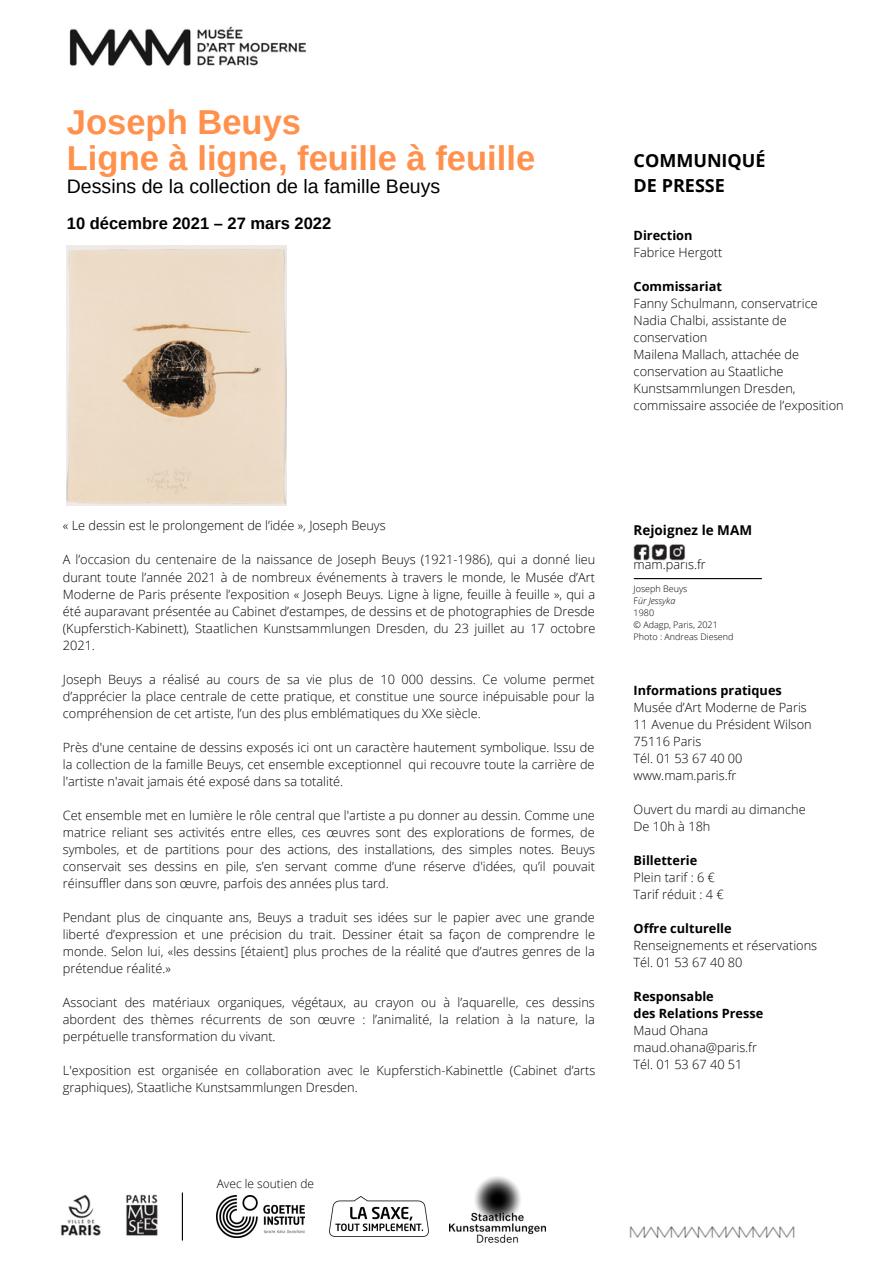
<style>
.page{position:relative;width:894px;height:1264px;background:#fff}
.page>*{position:absolute;margin:0;border:0;box-sizing:border-box;transform-origin:0 0}
.t1{font:700 34.5px "Arimo";color:#ff914d}
.t2{font:19.5px "Arimo";color:#000}
.t3{font:700 18px "Open Sans";color:#000}
.t4{font:700 16.5px "Arimo";color:#000}
.t5{font:700 13.5px "Open Sans";color:#000}
.t6{font:300 12.75px/17px "Open Sans";color:#000;text-align:justify}
.t7{font:700 12.75px "Open Sans";color:#000}
.t8{font:300 12px "Open Sans";color:#000}
.t9{font:300 9px "Open Sans";color:#000}
.t10{font:italic 300 9px "Open Sans";color:#000}
.s1{font-style:normal}
</style>
<div class="page">
<img style="left:69px;top:26px;width:237px;height:40px">
<img style="left:629px;top:1226px;width:166px;height:12px">
<img style="left:61px;top:1194px;width:97px;height:42px">
<img style="left:67px;top:246px;width:219px;height:260px">
<hr style="left:634px;top:578px;width:127px;height:1px;background:#000">
<img style="left:633px;top:544px;width:52px;height:16px">
<img style="left:217px;top:1195px;width:87px;height:42px">
<hr style="left:182px;top:1192px;width:1px;height:48px;background:#000">
<img style="left:449px;top:1176px;width:96px;height:66px">
<img style="left:329px;top:1196px;width:99px;height:40px">
<p class="t1" style="left:67px;top:103px;width:236px">Joseph Beuys</p>
<p class="t1" style="left:67px;top:139px;width:470px">Ligne à ligne, feuille à feuille</p>
<p class="t2" style="left:67px;top:175px;width:375px">Dessins de la collection de la famille Beuys</p>
<p class="t4" style="left:67px;top:214px;width:266px">10 décembre 2021 – 27 mars 2022</p>
<p class="t3" style="left:633px;top:148px;width:133px">COMMUNIQUÉ</p>
<p class="t3" style="left:633px;top:173px;width:93px">DE PRESSE</p>
<p class="t7" style="left:633px;top:226px;width:60px">Direction</p>
<p class="t6" style="left:633px;top:244px;width:90px">Fabrice Hergott</p>
<p class="t7" style="left:633px;top:278px;width:90px">Commissariat</p>
<p class="t6" style="left:633px;top:295px;width:186px">Fanny Schulmann, conservatrice</p>
<p class="t6" style="left:633px;top:312px;width:155px">Nadia Chalbi, assistante de conservation</p>
<p class="t6" style="left:633px;top:346px;width:211px;text-align:left">Mailena Mallach, attachée de conservation au Staatliche<br>Kunstsammlungen Dresden, commissaire associée de l’exposition</p>
<p class="t6" style="left:63px;top:517px;width:324px">« Le dessin est le prolongement de l’idée », Joseph Beuys</p>
<p class="t6" style="left:63px;top:551px;width:534px">A l’occasion du centenaire de la naissance de Joseph Beuys (1921-1986), qui a donné lieu durant toute l’année 2021 à de nombreux événements à travers le monde, le Musée d’Art Moderne de Paris présente l’exposition « Joseph Beuys. Ligne à ligne, feuille à feuille », qui a été auparavant présentée au Cabinet d’estampes, de dessins et de photographies de Dresde (Kupferstich-Kabinett), Staatlichen Kunstsammlungen Dresden, du 23 juillet au 17 octobre 2021.</p>
<p class="t6" style="left:63px;top:670px;width:533px">Joseph Beuys a réalisé au cours de sa vie plus de 10 000 dessins. Ce volume permet d’apprécier la place centrale de cette pratique, et constitue une source inépuisable pour la compréhension de cet artiste, l’un des plus emblématiques du XXe siècle.</p>
<p class="t6" style="left:63px;top:738px;width:533px">Près d'une centaine de dessins exposés ici ont un caractère hautement symbolique. Issu de la collection de la famille Beuys, cet ensemble exceptionnel qui recouvre toute la carrière de l'artiste n'avait jamais été exposé dans sa totalité.</p>
<p class="t6" style="left:63px;top:806px;width:533px">Cet ensemble met en lumière le rôle central que l'artiste a pu donner au dessin. Comme une matrice reliant ses activités entre elles, ces œuvres sont des explorations de formes, de symboles, et de partitions pour des actions, des installations, des simples notes. Beuys conservait ses dessins en pile, s’en servant comme d’une réserve d'idées, qu’il pouvait réinsuffler dans son œuvre, parfois des années plus tard.</p>
<p class="t6" style="left:63px;top:908px;width:533px">Pendant plus de cinquante ans, Beuys a traduit ses idées sur le papier avec une grande liberté d’expression et une précision du trait. Dessiner était sa façon de comprendre le monde. Selon lui, «les dessins [étaient] plus proches de la réalité que d’autres genres de la prétendue réalité.»</p>
<p class="t6" style="left:63px;top:993px;width:533px">Associant des matériaux organiques, végétaux, au crayon ou à l’aquarelle, ces dessins abordent des thèmes récurrents de son œuvre : l’animalité, la relation à la nature, la perpétuelle transformation du vivant.</p>
<p class="t6" style="left:63px;top:1061px;width:534px">L'exposition est organisée en collaboration avec le Kupferstich-Kabinettle (Cabinet d’arts graphiques), Staatliche Kunstsammlungen Dresden.</p>
<p class="t8" style="left:217px;top:1175px;width:99px">Avec le soutien de</p>
<p class="t5" style="left:633px;top:521px;width:120px">Rejoignez le MAM</p>
<p class="t6" style="left:633px;top:556px;width:74px">mam.paris.fr</p>
<p class="t9" style="left:633px;top:582px;width:55px">Joseph Beuys</p>
<p class="t10" style="left:633px;top:594px;width:43px"><span class="s1">F</span>ür Jessyka</p>
<p class="t9" style="left:633px;top:606px;width:22px">1980</p>
<p class="t9" style="left:633px;top:618px;width:86px">© Adagp, Paris, 2021</p>
<p class="t9" style="left:633px;top:630px;width:101px">Photo : Andreas Diesend</p>
<p class="t7" style="left:633px;top:681px;width:150px">Informations pratiques</p>
<p class="t6" style="left:633px;top:698px;width:175px">Musée d’Art Moderne de Paris</p>
<p class="t6" style="left:633px;top:715px;width:180px">11 Avenue du Président Wilson</p>
<p class="t6" style="left:633px;top:732px;width:69px">75116 Paris</p>
<p class="t6" style="left:633px;top:749px;width:110px">Tél. 01 53 67 40 00</p>
<p class="t6" style="left:633px;top:766px;width:104px">www.mam.paris.fr</p>
<p class="t6" style="left:633px;top:800px;width:173px">Ouvert du mardi au dimanche</p>
<p class="t6" style="left:633px;top:817px;width:78px">De 10h à 18h</p>
<p class="t7" style="left:633px;top:851px;width:65px">Billetterie</p>
<p class="t6" style="left:633px;top:868px;width:83px">Plein tarif : 6 €</p>
<p class="t6" style="left:633px;top:885px;width:92px">Tarif réduit : 4 €</p>
<p class="t7" style="left:633px;top:919px;width:100px">Offre culturelle</p>
<p class="t6" style="left:633px;top:936px;width:185px">Renseignements et réservations</p>
<p class="t6" style="left:633px;top:953px;width:110px">Tél. 01 53 67 40 80</p>
<p class="t7" style="left:633px;top:987px;width:82px">Responsable</p>
<p class="t7" style="left:633px;top:1004px;width:131px">des Relations Presse</p>
<p class="t6" style="left:633px;top:1021px;width:76px">Maud Ohana</p>
<p class="t6" style="left:633px;top:1038px;width:125px">maud.ohana@paris.fr</p>
<p class="t6" style="left:633px;top:1055px;width:110px">Tél. 01 53 67 40 51</p>
</div>
